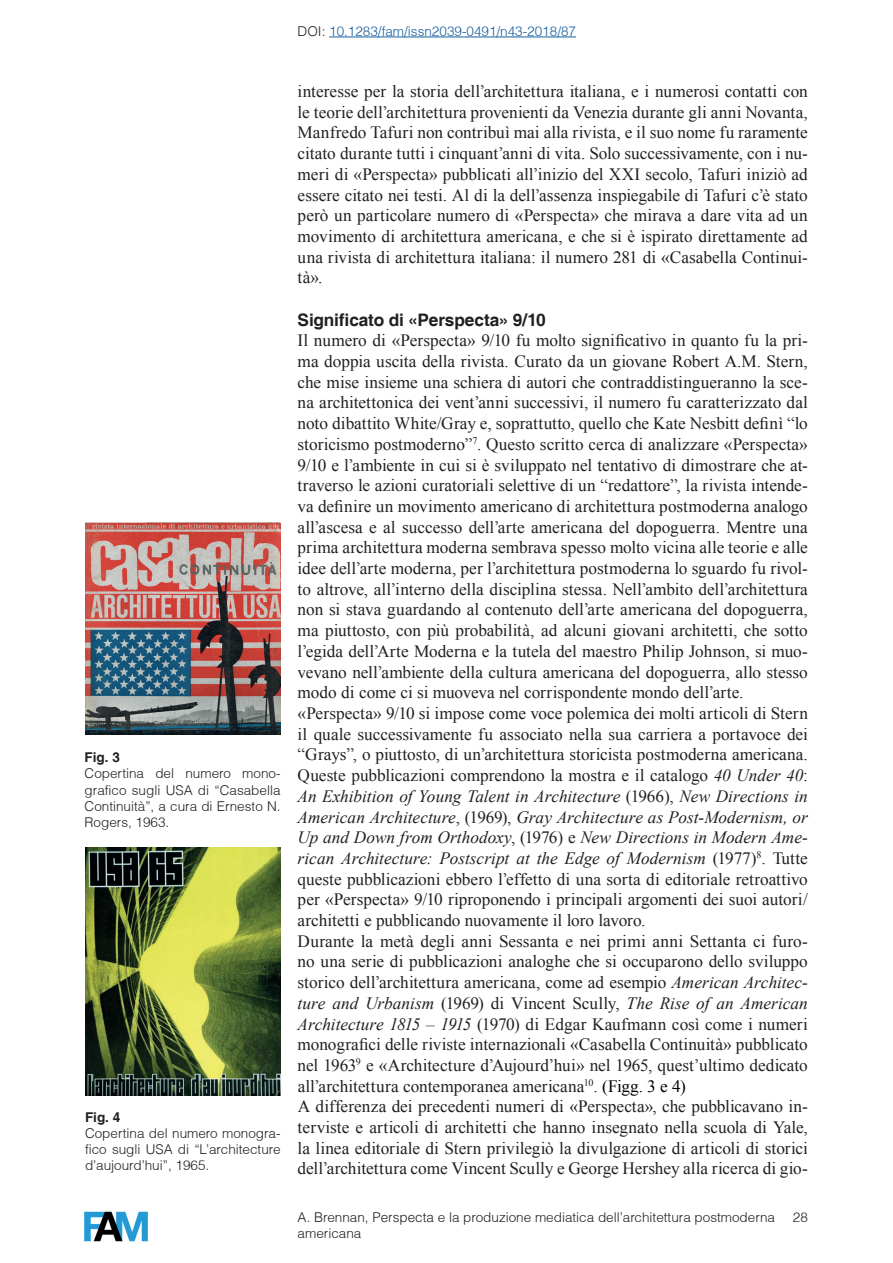
<style>
.page{position:relative;width:893px;height:1263px;background:#fff}
.page>*{position:absolute;margin:0;border:0;box-sizing:border-box;transform-origin:0 0}
.t1{font:17.25px/20.7px "Times New Roman";color:#231f20;text-align:justify}
.t2{font:700 17.25px "Helvetica";letter-spacing:-.01em;color:#231f20}
.t3{font:300 13.5px/16.2px "Helvetica";color:#231f20;text-align:justify}
.t4{font:300 13.5px "Helvetica";color:#175d9e}
.t5{font:700 13.5px "Helvetica";color:#231f20}
.s1{color:#231f20}
.s2{font-style:italic}
.s3{color:#000001}
.s4{font-family:"Helvetica LT Std"}
</style>
<div class="page">
<img style="left:84px;top:1211px;width:64px;height:31px">
<img style="left:85px;top:848px;width:195px;height:247px">
<img style="left:85px;top:522px;width:196px;height:213px">
<hr style="left:329px;top:37px;width:247px;height:1px;background:#175d9e">
<p class="t4" style="left:298px;top:23px;width:280px"><span class="s1">DOI:</span> 10.1283/fam/issn2039-0491/n43-2018/87</p>
<p class="t5" style="left:85px;top:749px;width:37px">Fig. 3</p>
<p class="t3" style="left:85px;top:765px;width:197px">Copertina del numero mono&shy;grafico sugli USA di “Casabella Continuità”, a cura di Ernesto N.<br>Rogers, 1963.</p>
<p class="t5" style="left:85px;top:1109px;width:37px">Fig. 4</p>
<p class="t3" style="left:85px;top:1125px;width:197px">Copertina del numero monogra&shy;fico sugli USA di “L’architecture d’aujourd’hui”, 1965.</p>
<p class="t1" style="left:298px;top:81px;width:512px">interesse per la storia dell’architettura italiana, e i numerosi contatti con le teorie dell’architettura provenienti da Venezia durante gli anni Novanta, Manfredo Tafuri non contribuì mai alla rivista, e il suo nome fu raramente citato durante tutti i cinquant’anni di vita. Solo successivamente, con i nu&shy;meri di «Perspecta» pubblicati all’inizio del XXI secolo, Tafuri iniziò ad essere citato nei testi. Al di la dell’assenza inspiegabile di Tafuri c’è stato però un particolare numero di «Perspecta» che mirava a dare vita ad un movimento di architettura americana, e che si è ispirato direttamente ad una rivista di architettura italiana: il numero 281 di «Casabella Continui&shy;tà».</p>
<p class="t2" style="left:298px;top:309px;width:250px">Significato di «Perspecta» 9/10</p>
<p class="t1" style="left:298px;top:330px;width:512px;text-align:left">Il numero di «Perspecta» 9/10 fu molto significativo in quanto fu la pri&shy;ma doppia uscita della rivista. Curato da un giovane Robert A.M. Stern, che mise insieme una schiera di autori che contraddistingueranno la sce&shy;na architettonica dei vent’anni successivi, il numero fu caratterizzato dal noto dibattito White/Gray e, soprattutto, quello che Kate Nesbitt definì “lo storicismo postmoderno”<sup>7</sup>. Questo scritto cerca di analizzare «Perspecta» 9/10 e l’ambiente in cui si è sviluppato nel tentativo di dimostrare che at&shy;traverso le azioni curatoriali selettive di un “redattore”, la rivista intende&shy;va definire un movimento americano di architettura postmoderna analogo all’ascesa e al successo dell’arte americana del dopoguerra. Mentre una prima architettura moderna sembrava spesso molto vicina alle teorie e alle idee dell’arte moderna, per l’architettura postmoderna lo sguardo fu rivol&shy;to altrove, all’interno della disciplina stessa. Nell’ambito dell’architettura non si stava guardando al contenuto dell’arte americana del dopoguerra, ma piuttosto, con più probabilità, ad alcuni giovani architetti, che sotto l’egida dell’Arte Moderna e la tutela del maestro Philip Johnson, si muo&shy;vevano nell’ambiente della cultura americana del dopoguerra, allo stesso modo di come ci si muoveva nel corrispondente mondo dell’arte. «Perspecta» 9/10 si impose come voce polemica dei molti articoli di Stern il quale successivamente fu associato nella sua carriera a portavoce dei “Grays”, o piuttosto, di un’architettura storicista postmoderna americana.<br>Queste pubblicazioni comprendono la mostra e il catalogo <span class="s2">40 Under 40</span>:<br><span class="s2">An Exhibition of Young Talent in Architecture</span> (1966), <span class="s2">New Directions in American Architecture</span>, (1969), <span class="s2">Gray Architecture as Post-Modernism, or Up and Down from Orthodoxy</span>, (1976) e <span class="s2">New Directions in Modern Ame&shy;rican Architecture: Postscript at the Edge of Modernism</span> (1977)<sup>8</sup>. Tutte queste pubblicazioni ebbero l’effetto di una sorta di editoriale retroattivo per «Perspecta» 9/10 riproponendo i principali argomenti dei suoi autori/ architetti e pubblicando nuovamente il loro lavoro.<br>Durante la metà degli anni Sessanta e nei primi anni Settanta ci furo&shy;no una serie di pubblicazioni analoghe che si occuparono dello sviluppo storico dell’architettura americana, come ad esempio <span class="s2">American Architec&shy;ture and Urbanism</span> (1969) di Vincent Scully, <span class="s2">The Rise of an American Architecture 1815 – 1915</span> (1970) di Edgar Kaufmann così come i numeri monografici delle riviste internazionali «Casabella Continuità» pubblicato nel 1963<sup>9</sup> e «Architecture d’Aujourd’hui» nel 1965, quest’ultimo dedicato all’architettura contemporanea americana<sup>10</sup>. <span class="s3">(Figg. 3 e 4)<br></span>A differenza dei precedenti numeri di «Perspecta», che pubblicavano in&shy;terviste e articoli di architetti che hanno insegnato nella scuola di Yale, la linea editoriale di Stern privilegiò la divulgazione di articoli di storici dell’architettura come Vincent Scully e George Hershey alla ricerca di gio-</p>
<p class="t3" style="left:298px;top:1209px;width:479px">A. Brennan, <span class="s4">Perspecta</span> e la produzione mediatica dell’architettura postmoderna americana</p>
<p class="t3" style="left:793px;top:1209px;width:17px">28</p>
</div>
